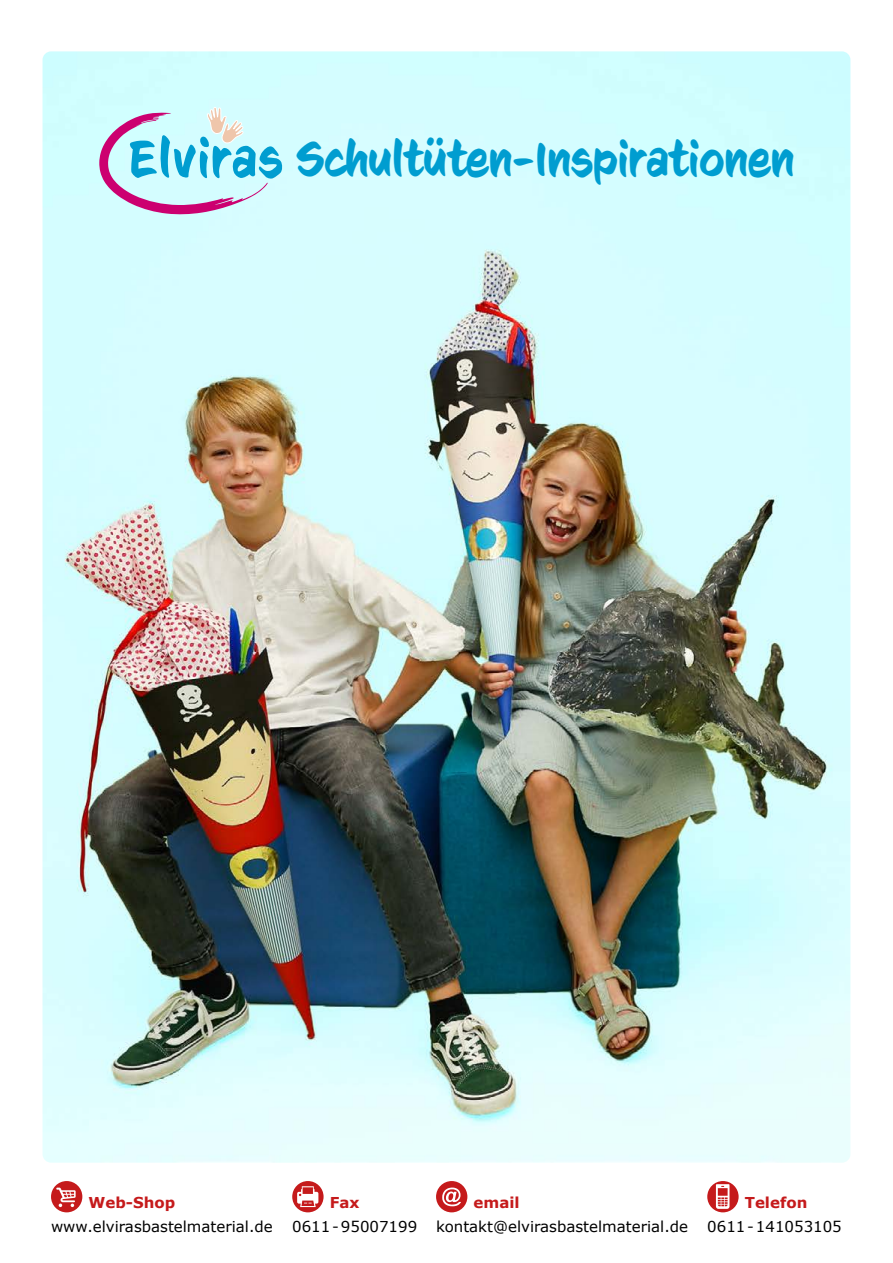
<style>
.page{position:relative;width:893px;height:1263px;background:#fff}
.page>*{position:absolute;margin:0;border:0;box-sizing:border-box;transform-origin:0 0}
.t1{font:48px "CC Sign Language";color:#009dd0}
.t2{font:15px "Verdana";color:#000}
.t3{font:700 15px "Verdana";color:#c51a1b}
</style>
<div class="page">
<img style="left:43px;top:51px;width:807px;height:1112px">
<svg style="left:99px;top:97px;width:184px;height:118px;background:#b9d8e9"></svg>
<div style="left:51px;top:1181px;width:31px;height:31px;background:#c51a1b;border-radius:50%"></div>
<svg style="left:56px;top:1187px;width:20px;height:20px"></svg>
<svg style="left:707px;top:1181px;width:32px;height:31px"></svg>
<svg style="left:716px;top:1184px;width:13px;height:25px"></svg>
<div style="left:436px;top:1181px;width:31px;height:31px;background:#c51a1b;border-radius:50%"></div>
<svg style="left:442px;top:1187px;width:19px;height:19px"></svg>
<svg style="left:292px;top:1181px;width:32px;height:31px"></svg>
<svg style="left:297px;top:1186px;width:21px;height:21px"></svg>
<h1 class="t1" style="left:297px;top:133px;width:499px">Schultüten-Inspirationen</h1>
<p class="t3" style="left:89px;top:1193px;width:88px">Web-Shop</p>
<p class="t2" style="left:51px;top:1217px;width:223px">www.elvirasbastelmaterial.de</p>
<p class="t3" style="left:330px;top:1193px;width:31px">Fax</p>
<p class="t2" style="left:292px;top:1217px;width:127px">0611-95007199</p>
<p class="t3" style="left:474px;top:1193px;width:48px">email</p>
<p class="t2" style="left:436px;top:1217px;width:254px">kontakt@elvirasbastelmaterial.de</p>
<p class="t3" style="left:745px;top:1193px;width:64px">Telefon</p>
<p class="t2" style="left:707px;top:1217px;width:136px">0611-141053105</p>
</div>
